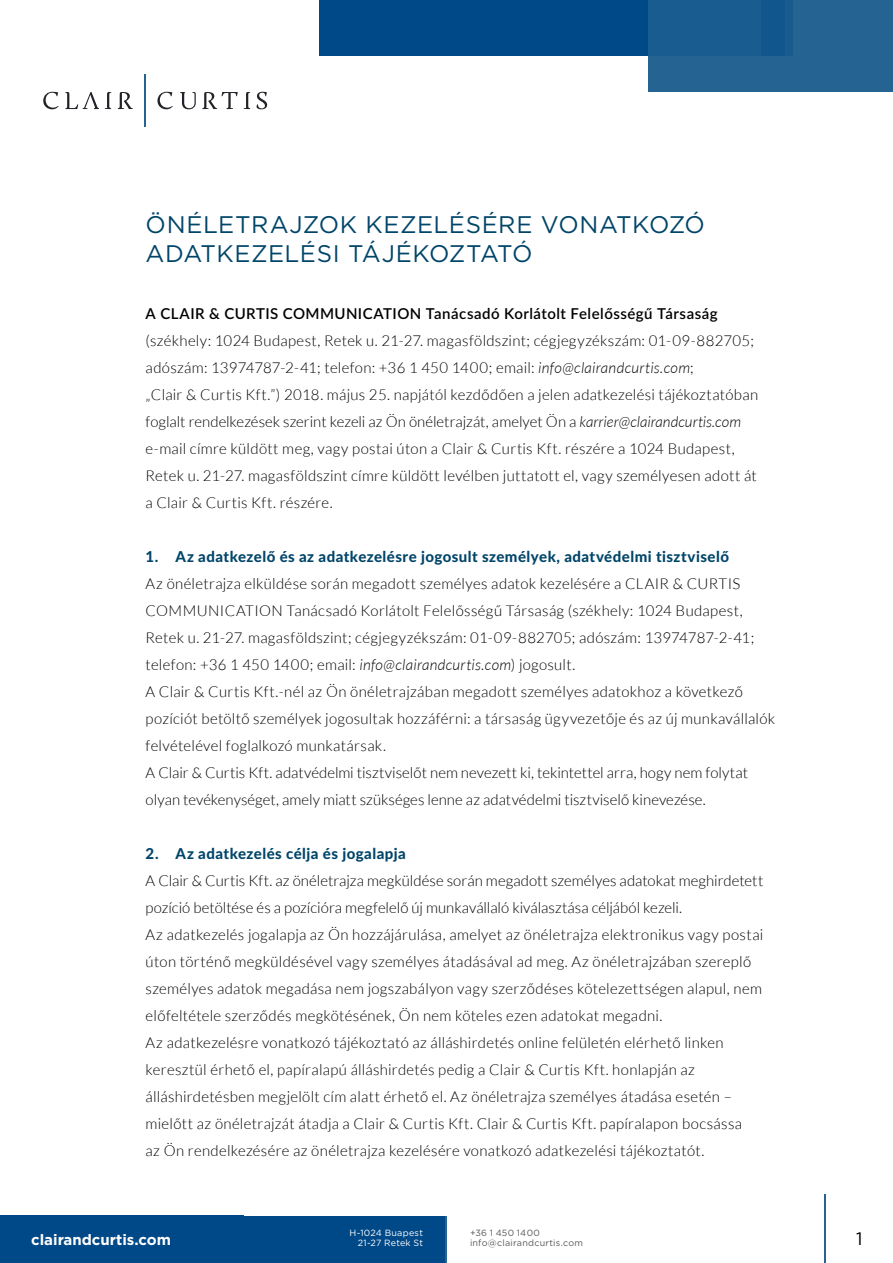
<style>
.page{position:relative;width:893px;height:1263px;background:#fff}
.page>*{position:absolute;margin:0;border:0;box-sizing:border-box;transform-origin:0 0}
.t1{font:24px/28.8px "Gotham";letter-spacing:.015em;color:#004569}
.t2{font:18px "Gotham";color:#000}
.t3{font:15px/27px "Lato Light HU";letter-spacing:.02em;color:#000}
.t4{font:800 15px "Lato";letter-spacing:.035em;color:#004569}
.t5{font:600 15px "Lato";letter-spacing:.03em;color:#000}
.t6{font:700 15px "Gotham";color:#fff}
.t7{font:9px/10.8px "Gotham";letter-spacing:.025em;color:#575756}
.t8{font:9px/10.8px "Gotham";letter-spacing:.025em;color:#fff;text-align:right}
.s1{font-family:"Lato Light Italic HU"}
</style>
<div class="page">
<div style="left:0;top:1216px;width:446px;height:47px;background:#004988"></div>
<div style="left:319px;top:0;width:329px;height:93px;background:#004988"></div>
<div style="left:0;top:56px;width:648px;height:187px;background:#fff"></div>
<div style="left:648px;top:0;width:245px;height:92px;background:#256393"></div>
<div style="left:648px;top:0;width:137px;height:56px;background:#195d90"></div>
<div style="left:761px;top:0;width:31px;height:56px;background:#11578d"></div>
<hr style="left:446px;top:1216px;width:1px;height:47px;background:#256393">
<hr style="left:824px;top:1194px;width:2px;height:69px;background:#256393">
<svg style="left:118px;top:92px;width:15px;height:17px"></svg>
<svg style="left:105px;top:92px;width:6px;height:17px"></svg>
<svg style="left:65px;top:92px;width:34px;height:17px"></svg>
<svg style="left:43px;top:92px;width:16px;height:17px"></svg>
<svg style="left:257px;top:92px;width:10px;height:17px"></svg>
<svg style="left:180px;top:92px;width:16px;height:17px"></svg>
<svg style="left:157px;top:92px;width:16px;height:17px"></svg>
<svg style="left:202px;top:92px;width:36px;height:17px"></svg>
<svg style="left:244px;top:92px;width:6px;height:17px"></svg>
<hr style="left:144px;top:74px;width:2px;height:53px;background:#256393">
<h1 class="t1" style="left:146px;top:210px;width:561px">ÖNÉLETRAJZOK KEZELÉSÉRE VONATKOZÓ<br>ADATKEZELÉSI TÁJÉKOZTATÓ</h1>
<p class="t5" style="left:146px;top:302px;width:574px">A CLAIR &amp; CURTIS COMMUNICATION Tanácsadó Korlátolt Felelősségű Társaság</p>
<p class="t3" style="left:146px;top:327px;width:614px">(székhely: 1024 Budapest, Retek u. 21-27. magasföldszint; cégjegyzékszám: 01-09-882705; adószám: 13974787-2-41; telefon: +36 1 450 1400; email: <span class="s1">info@clairandcurtis.com</span>;<br>„Clair &amp; Curtis Kft.”) 2018. május 25. napjától kezdődően a jelen adatkezelési tájékoztatóban foglalt rendelkezések szerint kezeli az Ön önéletrajzát, amelyet Ön a <span class="s1">karrier@clairandcurtis.com </span>e-mail címre küldött meg, vagy postai úton a Clair &amp; Curtis Kft. részére a 1024 Budapest, Retek u. 21-27. magasföldszint címre küldött levélben juttatott el, vagy személyesen adott át a Clair &amp; Curtis Kft. részére.</p>
<p class="t4" style="left:146px;top:545px;width:585px">1. Az adatkezelő és az adatkezelésre jogosult személyek, adatvédelmi tisztviselő</p>
<p class="t3" style="left:146px;top:570px;width:631px">Az önéletrajza elküldése során megadott személyes adatok kezelésére a CLAIR &amp; CURTIS COMMUNICATION Tanácsadó Korlátolt Felelősségű Társaság (székhely: 1024 Budapest, Retek u. 21-27. magasföldszint; cégjegyzékszám: 01-09-882705; adószám: 13974787-2-41; telefon: +36 1 450 1400; email: <span class="s1">info@clairandcurtis.com</span>) jogosult.<br>A Clair &amp; Curtis Kft.-nél az Ön önéletrajzában megadott személyes adatokhoz a következő pozíciót betöltő személyek jogosultak hozzáférni: a társaság ügyvezetője és az új munkavállalók felvételével foglalkozó munkatársak.<br>A Clair &amp; Curtis Kft. adatvédelmi tisztviselőt nem nevezett ki, tekintettel arra, hogy nem folytat olyan tevékenységet, amely miatt szükséges lenne az adatvédelmi tisztviselő kinevezése.</p>
<p class="t4" style="left:146px;top:842px;width:262px">2. Az adatkezelés célja és jogalapja</p>
<p class="t3" style="left:146px;top:867px;width:619px">A Clair &amp; Curtis Kft. az önéletrajza megküldése során megadott személyes adatokat meghirdetett pozíció betöltése és a pozícióra megfelelő új munkavállaló kiválasztása céljából kezeli.<br>Az adatkezelés jogalapja az Ön hozzájárulása, amelyet az önéletrajza elektronikus vagy postai úton történő megküldésével vagy személyes átadásával ad meg. Az önéletrajzában szereplő személyes adatok megadása nem jogszabályon vagy szerződéses kötelezettségen alapul, nem előfeltétele szerződés megkötésének, Ön nem köteles ezen adatokat megadni.<br>Az adatkezelésre vonatkozó tájékoztató az álláshirdetés online felületén elérhető linken keresztül érhető el, papíralapú álláshirdetés pedig a Clair &amp; Curtis Kft. honlapján az álláshirdetésben megjelölt cím alatt érhető el. Az önéletrajza személyes átadása esetén – mielőtt az önéletrajzát átadja a Clair &amp; Curtis Kft. Clair &amp; Curtis Kft. papíralapon bocsássa<br>az Ön rendelkezésére az önéletrajza kezelésére vonatkozó adatkezelési tájékoztatót.</p>
<p class="t8" style="left:349px;top:1227px;width:75px">H-1024 Buapest<br>21-27 Retek St</p>
<p class="t7" style="left:470px;top:1227px;width:115px">+36 1 450 1400 info@clairandcurtis.com</p>
<p class="t6" style="left:31px;top:1229px;width:141px">clairandcurtis.com</p>
<p class="t2" style="left:856px;top:1227px;width:8px">1</p>
</div>
